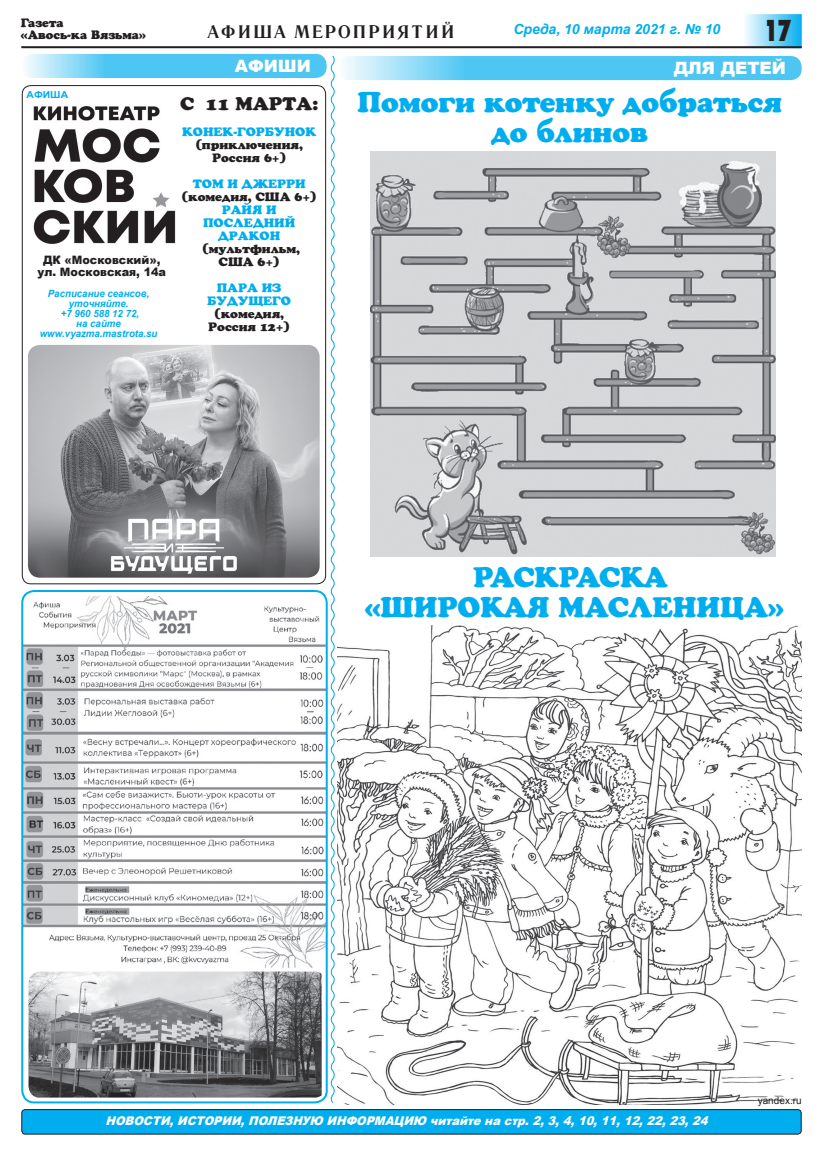
<style>
.page{position:relative;width:823px;height:1163px;background:#fff}
.page>*{position:absolute;margin:0;border:0;box-sizing:border-box;transform-origin:0 0}
.t1{font:30px "Futuris Extra C Bold";color:#231f20;scale:.67 1}
.Основной{font:28px/30px "AG Crown Style";color:#00aeef;text-align:center}
.Основной-2{font:28px "AG Crown Style";letter-spacing:-.035em;color:#00aeef}
.t2{font:700 18px "Literaturnaya";color:#231f20}
.основной{font:18px "AG Crown Style";color:#231f20;scale:1.04 1}
.основной-2{font:900 17px "Arial";color:#fff}
.t3{font:italic 700 14px "Arial";color:#00aeef}
.основной-3{font:12px/13px "AG Crown Style";color:#231f20;text-align:center;scale:1.04 1}
.основной-4{font:italic 900 12px "Arial";color:#fff;scale:.95 1}
.основной-5{font:12px/13px "AG Crown Style";color:#00aeef;text-align:center;scale:1.04 1}
.основной-6{font:12px "AG Crown Style";color:#231f20}
.основной-7{font:900 11.6px "Arial";color:#231f20}
.основной-8{font:italic 700 10px "Arial";color:#00aeef}
.Основной-3{font:10px "Arial";color:#231f20}
.основной-9{font:700 9.6px "Arial";color:#00aeef;scale:1.07 1}
.s1{color:#231f20}
.s2{color:#00aeef}
</style>
<div class="page">
<img style="left:338px;top:625px;width:463px;height:479px">
<div style="left:742px;top:14px;width:59px;height:34px;background:linear-gradient(to right,#fffffe,#09b1ef);border:1px solid #00aeef"></div>
<hr style="left:21px;top:46px;width:780px;height:2px;background:#231f20">
<div style="left:22px;top:1109px;width:778px;height:24px;background:#00aeef;border-radius:3px"></div>
<div style="left:21px;top:1108px;width:780px;height:26px;border:1px solid #231f20;border-radius:3px"></div>
<svg style="left:338px;top:56px;width:463px;height:24px;background:#64cdf4"></svg>
<img style="left:33px;top:106px;width:143px;height:138px">
<img style="left:28px;top:971px;width:293px;height:126px">
<svg style="left:21px;top:54px;width:305px;height:24px;background:#64cdf4"></svg>
<svg style="left:330px;top:55px;width:5px;height:1048px"></svg>
<div style="left:22px;top:85px;width:304px;height:499px;border:1px solid #231f20;border-radius:9px"></div>
<img style="left:24px;top:596px;width:300px;height:371px">
<div style="left:21px;top:590px;width:306px;height:513px;border:2px solid #00aeef;border-radius:12px"></div>
<img style="left:370px;top:152px;width:404px;height:404px">
<img style="left:28px;top:345px;width:291px;height:232px">
<p class="основной-6" style="left:21px;top:16px;width:44px">Газета</p>
<p class="основной-6" style="left:21px;top:28px;width:126px">«Авось-ка Вязьма»</p>
<p class="t2" style="left:206px;top:21px;width:250px">АФИША МЕРОПРИЯТИЙ</p>
<p class="основной-2" style="left:235px;top:53px;width:78px">АФИШИ</p>
<p class="t3" style="left:513px;top:20px;width:208px">Среда, 10 марта 2021 г. № 10</p>
<p class="t1" style="left:763px;top:15px;width:42px">17</p>
<p class="основной-2" style="left:673px;top:55px;width:114px">ДЛЯ ДЕТЕЙ</p>
<p class="основной-9" style="left:27px;top:88px;width:40px">АФИША</p>
<p class="основной-7" style="left:43px;top:252px;width:119px">ДК «Московский»,</p>
<p class="основной-7" style="left:38px;top:263px;width:130px">ул. Московская, 14а</p>
<p class="основной-8" style="left:48px;top:286px;width:103px">Расписание сеансов,</p>
<p class="основной-8" style="left:69px;top:296px;width:61px">уточняйте.</p>
<p class="основной-8" style="left:61px;top:306px;width:80px">+7 960 588 12 72,</p>
<p class="основной-8" style="left:76px;top:316px;width:46px">на сайте</p>
<p class="основной-8" style="left:40px;top:326px;width:119px">www.vyazma.mastrota.su</p>
<p class="основной" style="left:180px;top:93px;width:134px">С 11 МАРТА:</p>
<p class="основной-5" style="left:182px;top:125px;width:130px">КОНЕК-ГОРБУНОК <span class="s1">(приключения,</span></p>
<p class="основной-3" style="left:212px;top:151px;width:73px">Россия 6+)</p>
<p class="основной-3" style="left:181px;top:177px;width:131px"><span class="s2">ТОМ И ДЖЕРРИ </span>(комедия, США 6+)</p>
<p class="основной-5" style="left:222px;top:203px;width:54px">РАЙЯ И</p>
<p class="основной-5" style="left:203px;top:216px;width:90px">ПОСЛЕДНИЙ</p>
<p class="основной-5" style="left:218px;top:229px;width:61px">ДРАКОН</p>
<p class="основной-3" style="left:202px;top:242px;width:96px">(мультфильм,</p>
<p class="основной-3" style="left:218px;top:255px;width:60px">США 6+)</p>
<p class="основной-5" style="left:217px;top:281px;width:64px">ПАРА ИЗ</p>
<p class="основной-5" style="left:207px;top:294px;width:82px">БУДУЩЕГО</p>
<p class="основной-3" style="left:214px;top:307px;width:69px">(комедия,</p>
<p class="основной-3" style="left:208px;top:320px;width:80px">Россия 12+)</p>
<p class="Основной" style="left:357px;top:86px;width:426px">Помоги котенку добраться до блинов</p>
<p class="Основной-2" style="left:472px;top:560px;width:196px">РАСКРАСКА</p>
<p class="Основной" style="left:364px;top:591px;width:420px">«ШИРОКАЯ МАСЛЕНИЦА»</p>
<p class="Основной-3" style="left:757px;top:1093px;width:45px">yandex.ru</p>
<p class="основной-4" style="left:105px;top:1111px;width:639px">НОВОСТИ,ИСТОРИИ,ПОЛЕЗНУЮ ИНФОРМАЦИЮ читайтенастр.2,3,4,10,11,12,22,23,24</p>
</div>
